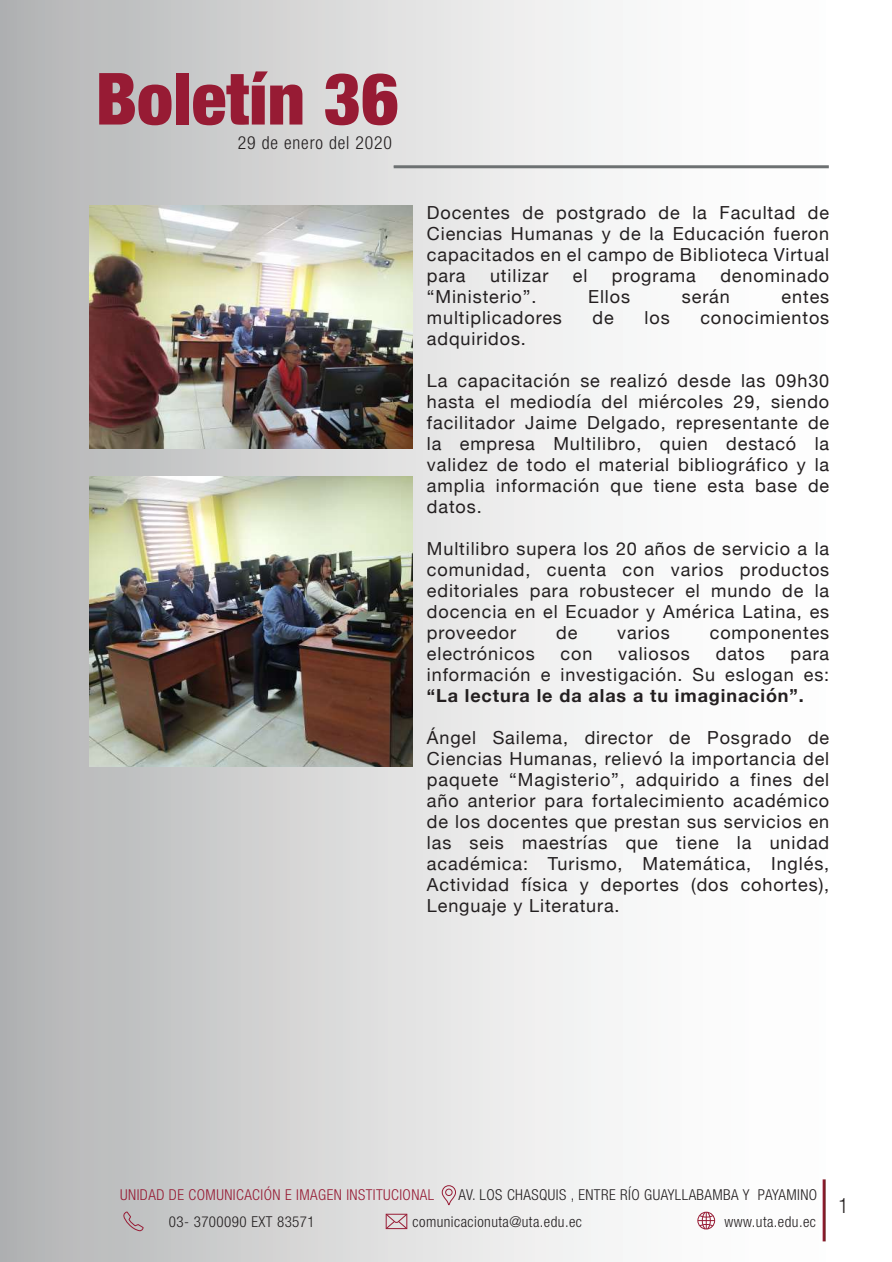
<style>
.page{position:relative;width:892px;height:1262px;background:#fff}
.page>*{position:absolute;margin:0;border:0;box-sizing:border-box;transform-origin:0 0}
.t1{font:900 condensed 72px "Helvetica Neue";color:#971b34}
.t2{font:300 condensed 21px "Helvetica Neue LT Pro";color:#231f20}
.t3{font:18px/21px "Helvetica Neue";letter-spacing:.05em;color:#231f20;text-align:justify}
.t4{font:700 18px "Helvetica Neue";letter-spacing:.05em;color:#231f20}
.t5{font:300 condensed 18px "Helvetica Neue LT Pro";letter-spacing:.05em;color:#231f20}
.t6{font:300 condensed 15px "Helvetica Neue LT Pro";letter-spacing:.03em;color:#231f20}
.t7{font:300 condensed 15px "Helvetica Neue LT Pro";letter-spacing:.03em;color:#971b34}
</style>
<div class="page">
<div style="left:0;top:0;width:891px;height:1261px;background:linear-gradient(to right,#b7b8b9,#fff)"></div>
<hr style="left:393px;top:165px;width:435px;height:3px;background:#6d7172">
<hr style="left:822px;top:1179px;width:3px;height:62px;background:#fff">
<svg style="left:385px;top:1213px;width:22px;height:16px"></svg>
<svg style="left:123px;top:1210px;width:21px;height:21px"></svg>
<svg style="left:697px;top:1211px;width:17px;height:18px"></svg>
<svg style="left:441px;top:1184px;width:15px;height:21px"></svg>
<img style="left:89px;top:206px;width:323px;height:242px">
<img style="left:89px;top:476px;width:323px;height:290px">
<h1 class="t1" style="left:95px;top:40px;width:304px">Boletín 36</h1>
<p class="t5" style="left:238px;top:133px;width:156px">29 de enero del 2020</p>
<p class="t3" style="left:426px;top:203px;width:404px">Docentes de postgrado de la Facultad de Ciencias Humanas y de la Educación fueron capacitados en el campo de Biblioteca Virtual para</p>
<p class="t3" style="left:490px;top:266px;width:60px">utilizar</p>
<p class="t3" style="left:572px;top:266px;width:16px">el</p>
<p class="t3" style="left:611px;top:266px;width:85px">programa</p>
<p class="t3" style="left:720px;top:266px;width:110px">denominado</p>
<p class="t3" style="left:426px;top:287px;width:111px">“Ministerio”.</p>
<p class="t3" style="left:588px;top:287px;width:43px">Ellos</p>
<p class="t3" style="left:681px;top:287px;width:49px">serán</p>
<p class="t3" style="left:781px;top:287px;width:49px">entes</p>
<p class="t3" style="left:426px;top:308px;width:136px">multiplicadores</p>
<p class="t3" style="left:592px;top:308px;width:23px">de</p>
<p class="t3" style="left:644px;top:308px;width:27px">los</p>
<p class="t3" style="left:700px;top:308px;width:130px">conocimientos</p>
<p class="t3" style="left:426px;top:329px;width:101px">adquiridos.</p>
<p class="t3" style="left:426px;top:371px;width:404px">La capacitación se realizó desde las 09h30 hasta el mediodía del miércoles 29, siendo facilitador Jaime Delgado, representante de la empresa Multilibro, quien destacó la validez de todo el material bibliográfico y la amplia información que tiene esta base de datos.</p>
<p class="t3" style="left:426px;top:539px;width:404px">Multilibro supera los 20 años de servicio a la comunidad, cuenta con varios productos editoriales para robustecer el mundo de la docencia en el Ecuador y América Latina, es proveedor</p>
<p class="t3" style="left:556px;top:623px;width:23px">de</p>
<p class="t3" style="left:617px;top:623px;width:54px">varios</p>
<p class="t3" style="left:709px;top:623px;width:121px">componentes</p>
<p class="t3" style="left:426px;top:644px;width:109px">electrónicos</p>
<p class="t3" style="left:560px;top:644px;width:33px">con</p>
<p class="t3" style="left:618px;top:644px;width:73px">valiosos</p>
<p class="t3" style="left:715px;top:644px;width:50px">datos</p>
<p class="t3" style="left:426px;top:644px;width:404px;text-align:right">para<br>información e investigación. Su eslogan es:</p>
<p class="t4" style="left:426px;top:681px;width:378px">“La lectura le da alas a tu imaginación”.</p>
<p class="t3" style="left:426px;top:728px;width:404px">Ángel Sailema, director de Posgrado de Ciencias Humanas, relievó la importancia del paquete “Magisterio”, adquirido a fines del año anterior para fortalecimiento académico de los docentes que prestan sus servicios en las seis maestrías que tiene la unidad académica: Turismo, Matemática, Inglés, Actividad física y deportes (dos cohortes), Lenguaje y Literatura.</p>
<p class="t7" style="left:120px;top:1186px;width:315px">UNIDAD DE COMUNICACIÓN E IMAGEN INSTITUCIONAL</p>
<p class="t6" style="left:458px;top:1186px;width:360px">AV. LOS CHASQUIS , ENTRE RÍO GUAYLLABAMBA Y PAYAMINO</p>
<p class="t6" style="left:169px;top:1213px;width:147px">03- 3700090 EXT 83571</p>
<p class="t6" style="left:412px;top:1213px;width:171px">comunicacionuta@uta.edu.ec</p>
<p class="t6" style="left:724px;top:1213px;width:93px">www.uta.edu.ec</p>
<p class="t2" style="left:838px;top:1193px;width:12px">1</p>
</div>
